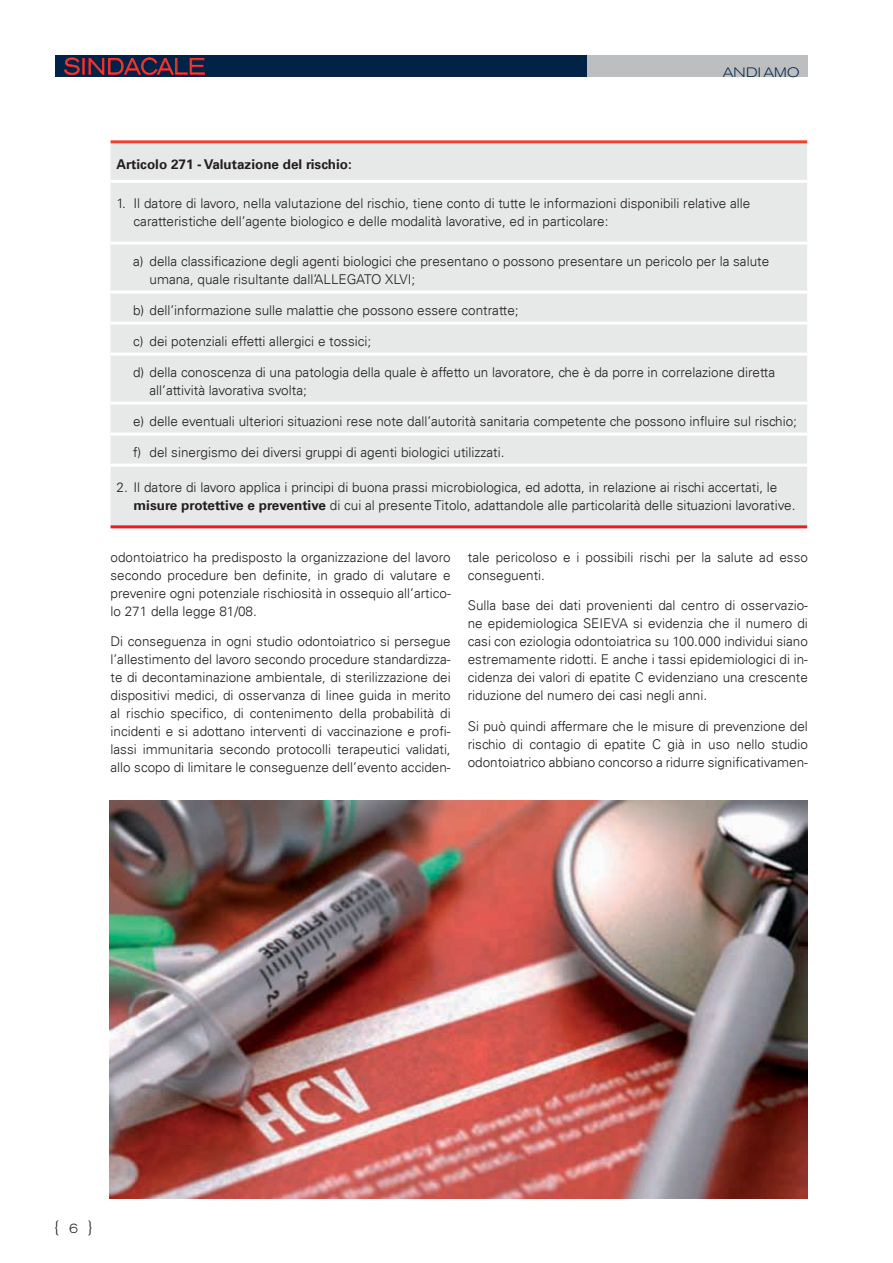
<style>
.page{position:relative;width:893px;height:1263px;background:#fff}
.page>*{position:absolute;margin:0;border:0;box-sizing:border-box;transform-origin:0 0}
.t1{font:300 expanded 22.5px "Akzidenz Grotesk BE";letter-spacing:.03em;color:#ef4130;scale:.9 1}
.t2{font:300 expanded 15.75px "Akzidenz Grotesk BE";color:#231f20;scale:.9 1}
.t3{font:300 13.5px/18px "Univers LT";color:#231f20}
.t4{font:700 13.5px "Univers LT";color:#231f20}
.t5{font:300 expanded 13.5px "Akzidenz Grotesk BE";letter-spacing:.02em;color:#002347}
.s1{font-weight:700}
.s2{font-size:13.5px}
</style>
<div class="page">
<div style="left:587px;top:55px;width:221px;height:22px;background:#bcbec0"></div>
<div style="left:55px;top:55px;width:532px;height:22px;background:#002347"></div>
<svg style="left:63px;top:57px;width:142px;height:18px"></svg>
<div style="left:111px;top:143px;width:696px;height:382px;background:#e7e8e8"></div>
<hr style="left:111px;top:525px;width:696px;height:3px;background:#ed1c24">
<hr style="left:111px;top:140px;width:696px;height:3px;background:#ef4130">
<hr style="left:111px;top:180px;width:696px;height:3px;background:#fff">
<hr style="left:111px;top:242px;width:696px;height:3px;background:#fff">
<hr style="left:111px;top:291px;width:696px;height:3px;background:#fff">
<hr style="left:111px;top:322px;width:696px;height:3px;background:#fff">
<hr style="left:111px;top:353px;width:696px;height:3px;background:#fff">
<hr style="left:111px;top:402px;width:696px;height:3px;background:#fff">
<hr style="left:111px;top:433px;width:696px;height:3px;background:#fff">
<hr style="left:111px;top:464px;width:696px;height:3px;background:#fff">
<img style="left:109px;top:800px;width:699px;height:399px">
<h1 class="t1" style="left:64px;top:54px;width:159px">SI NDACALE</h1>
<p class="t5" style="left:723px;top:64px;width:78px">ANDI AMO</p>
<p class="t4" style="left:117px;top:156px;width:237px">Articolo 271 - Valutazione del rischio:</p>
<p class="t3" style="left:134px;top:194px;width:618px;text-indent:-17px">1. Il datore di lavoro, nella valutazione del rischio, tiene conto di tutte le informazioni disponibili relative alle caratteristiche dell’agente biologico e delle modalità lavorative, ed in particolare:</p>
<p class="t3" style="left:150px;top:252px;width:621px;text-indent:-16px">a) della classificazione degli agenti biologici che presentano o possono presentare un pericolo per la salute umana, quale risultante dall’ALLEGATO XLVI;</p>
<p class="t3" style="left:133px;top:301px;width:387px">b) dell’informazione sulle malattie che possono essere contratte;</p>
<p class="t3" style="left:133px;top:332px;width:240px">c) dei potenziali effetti allergici e tossici;</p>
<p class="t3" style="left:150px;top:363px;width:627px;text-indent:-16px">d) della conoscenza di una patologia della quale è affetto un lavoratore, che è da porre in correlazione diretta all’attività lavorativa svolta;</p>
<p class="t3" style="left:133px;top:412px;width:665px">e) delle eventuali ulteriori situazioni rese note dall’autorità sanitaria competente che possono influire sul rischio;</p>
<p class="t3" style="left:133px;top:443px;width:373px">f) del sinergismo dei diversi gruppi di agenti biologici utilizzati.</p>
<p class="t3" style="left:134px;top:478px;width:663px;text-indent:-17px">2. Il datore di lavoro applica i principi di buona prassi microbiologica, ed adotta, in relazione ai rischi accertati, le <span class="s1">misure protettive e preventive</span> di cui al presente Titolo, adattandole alle particolarità delle situazioni lavorative.</p>
<p class="t3" style="left:111px;top:548px;width:342px;text-align:justify">odontoiatrico ha predisposto la organizzazione del lavoro secondo procedure ben definite, in grado di valutare e prevenire ogni potenziale rischiosità in ossequio all’artico&shy;lo 271 della legge 81/08.</p>
<p class="t3" style="left:111px;top:633px;width:342px;text-align:justify">Di conseguenza in ogni studio odontoiatrico si persegue l’allestimento del lavoro secondo procedure standardizza&shy;te di decontaminazione ambientale, di sterilizzazione dei dispositivi medici, di osservanza di linee guida in merito al rischio specifico, di contenimento della probabilità di incidenti e si adottano interventi di vaccinazione e profi&shy;lassi immunitaria secondo protocolli terapeutici validati, allo scopo di limitare le conseguenze dell’evento acciden-</p>
<p class="t3" style="left:468px;top:548px;width:342px">tale pericoloso e i possibili rischi per la salute ad esso conseguenti.</p>
<p class="t3" style="left:468px;top:597px;width:342px;text-align:justify">Sulla base dei dati provenienti dal centro di osservazio&shy;ne epidemiologica SEIEVA si evidenzia che il numero di casi con eziologia odontoiatrica su 100.000 individui siano estremamente ridotti. E anche i tassi epidemiologici di in&shy;cidenza dei valori di epatite C evidenziano una crescente riduzione del numero dei casi negli anni.</p>
<p class="t3" style="left:468px;top:717px;width:342px;text-align:justify">Si può quindi affermare che le misure di prevenzione del rischio di contagio di epatite C già in uso nello studio odontoiatrico abbiano concorso a ridurre significativamen-</p>
<p class="t2" style="left:54px;top:1218px;width:44px">{ <span class="s2">6</span> }</p>
</div>
